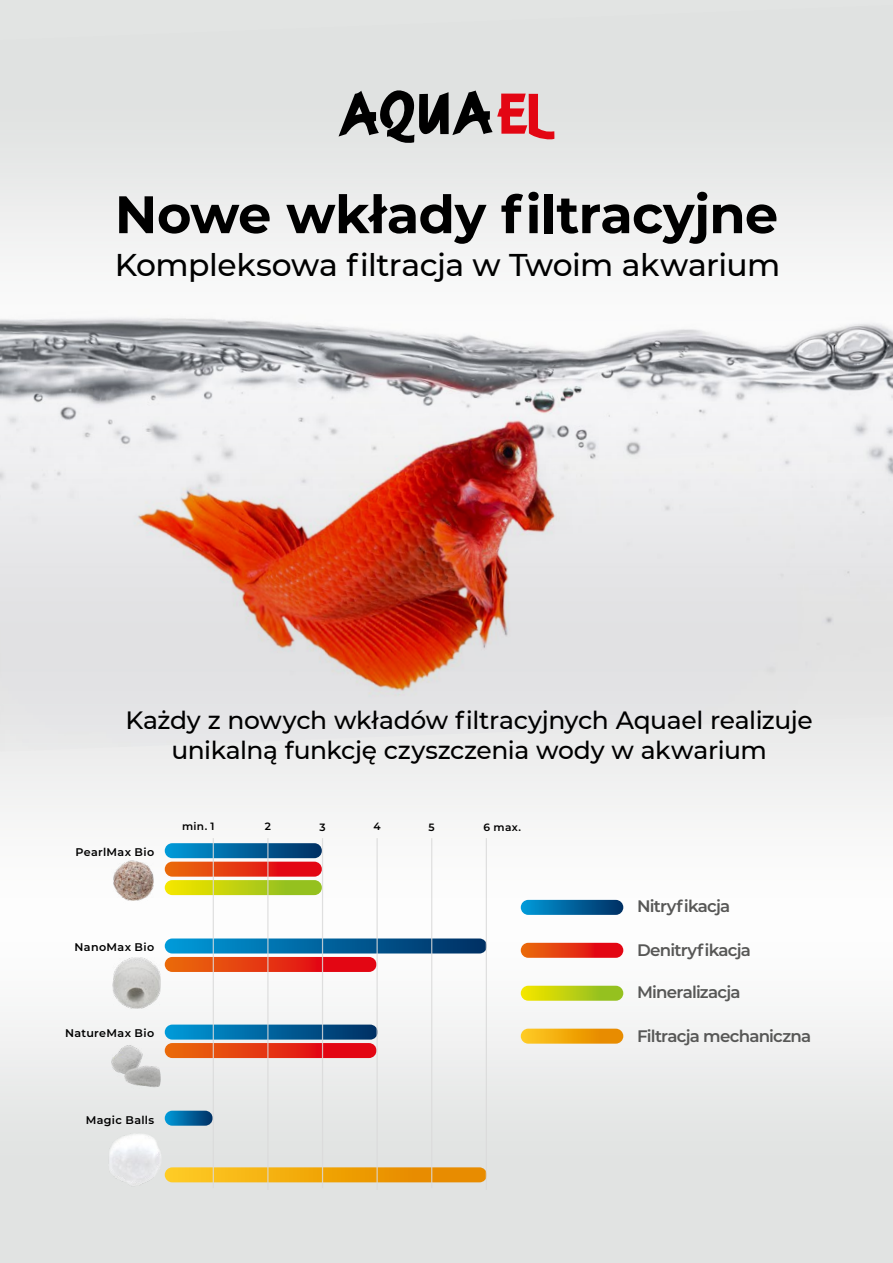
<style>
.page{position:relative;width:893px;height:1263px;background:#fff}
.page>*{position:absolute;margin:0;border:0;box-sizing:border-box;transform-origin:0 0}
.t1{font:700 52.65px "Montserrat";letter-spacing:-.015em;color:#000}
.t2{font:500 31.35px "Montserrat";letter-spacing:-.015em;color:#000}
.t3{font:500 24.9px/30px "Montserrat";letter-spacing:-.015em;color:#000;text-align:center}
.t4{font:600 16.65px "Montserrat";letter-spacing:-.045em;color:#575756}
.t5{font:600 11.1px "Montserrat";letter-spacing:.03em;color:#000}
.t6{font:600 10.65px "Montserrat";letter-spacing:.03em;color:#000}
</style>
<div class="page">
<img style="left:0;top:0;width:893px;height:1263px">
<img style="left:0;top:5px;width:893px;height:747px">
<svg style="left:165px;top:843px;width:157px;height:15px;background:#03669f"></svg>
<svg style="left:521px;top:900px;width:102px;height:15px"></svg>
<svg style="left:165px;top:862px;width:157px;height:15px;background:#e53516"></svg>
<svg style="left:521px;top:943px;width:102px;height:15px"></svg>
<svg style="left:165px;top:880px;width:157px;height:15px;background:#bcd012"></svg>
<svg style="left:521px;top:986px;width:102px;height:15px"></svg>
<svg style="left:165px;top:938px;width:322px;height:15px;background:#0969a0"></svg>
<svg style="left:165px;top:957px;width:211px;height:15px;background:#e42a12"></svg>
<svg style="left:165px;top:1024px;width:213px;height:15px;background:#0a69a1"></svg>
<svg style="left:165px;top:1043px;width:211px;height:15px;background:#e53111"></svg>
<svg style="left:165px;top:1111px;width:48px;height:15px"></svg>
<svg style="left:165px;top:1167px;width:322px;height:15px;background:#f0a610"></svg>
<svg style="left:521px;top:1029px;width:102px;height:15px"></svg>
<hr style="left:213px;top:838px;width:1px;height:350px;background:#dadada">
<hr style="left:431px;top:838px;width:1px;height:350px;background:#dadada">
<hr style="left:486px;top:838px;width:1px;height:352px;background:#dadada">
<hr style="left:322px;top:838px;width:1px;height:350px;background:#dadada">
<hr style="left:376px;top:838px;width:2px;height:352px;background:#dadada">
<hr style="left:267px;top:838px;width:2px;height:352px;background:#dadada">
<img style="left:107px;top:858px;width:51px;height:47px">
<img style="left:83px;top:953px;width:108px;height:57px">
<img style="left:108px;top:1042px;width:56px;height:53px">
<img style="left:85px;top:1129px;width:77px;height:61px">
<svg style="left:339px;top:86px;width:215px;height:60px;background:#a49090"></svg>
<h1 class="t1" style="left:115px;top:176px;width:665px">Nowe wkłady filtracyjne</h1>
<p class="t2" style="left:115px;top:243px;width:667px">Kompleksowa filtracja w Twoim akwarium</p>
<p class="t3" style="left:126px;top:704px;width:689px">Każdy z nowych wkładów filtracyjnych Aquael realizuje unikalną funkcję czyszczenia wody w akwarium</p>
<p class="t5" style="left:75px;top:844px;width:80px">PearlMax Bio</p>
<p class="t6" style="left:182px;top:819px;width:34px">min. 1</p>
<p class="t6" style="left:265px;top:819px;width:8px">2</p>
<p class="t6" style="left:319px;top:819px;width:8px">3</p>
<p class="t6" style="left:374px;top:819px;width:9px">4</p>
<p class="t6" style="left:429px;top:819px;width:8px">5</p>
<p class="t6" style="left:484px;top:819px;width:39px">6 max.</p>
<p class="t5" style="left:75px;top:939px;width:81px">NanoMax Bio</p>
<p class="t5" style="left:65px;top:1026px;width:91px">NatureMax Bio</p>
<p class="t5" style="left:86px;top:1112px;width:70px">Magic Balls</p>
<p class="t4" style="left:637px;top:894px;width:95px">Nitryfikacja</p>
<p class="t4" style="left:637px;top:938px;width:115px">Denitryfikacja</p>
<p class="t4" style="left:637px;top:980px;width:105px">Mineralizacja</p>
<p class="t4" style="left:637px;top:1024px;width:176px">Filtracja mechaniczna</p>
</div>
